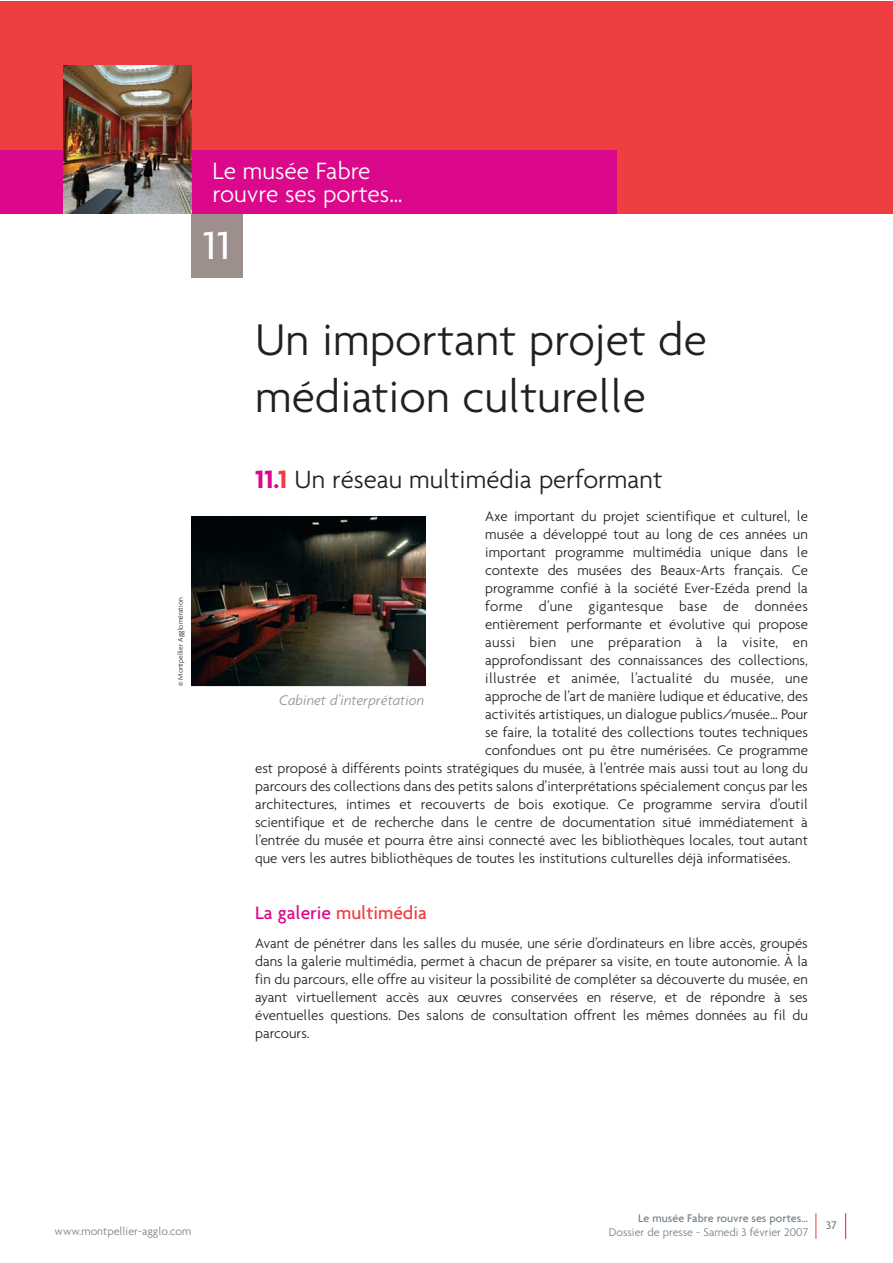
<style>
.page{position:relative;width:893px;height:1263px;background:#fff}
.page>*{position:absolute;margin:0;border:0;box-sizing:border-box;transform-origin:0 0}
.t1{font:300 48px/57.6px "Agenda";color:#231f20}
.t2{font:500 42px "Agenda";color:#fff}
.t3{font:300 27px "Agenda";color:#231f20}
.t4{font:300 25.5px/22.5px "Agenda";color:#fff}
.t5{font:500 19.5px "Agenda";color:#ef3e42}
.t6{font:300 15px/18px "Agenda";color:#231f20;text-align:justify}
.t7{font:300 15px "Agenda";letter-spacing:.02em;color:#231f20}
.t8{font:italic 300 15px "Agenda";color:#9d908c}
.t9{font:300 12px "Agenda";color:#758088}
.t10{font:500 12px "Agenda";color:#758088}
.t11{font:300 7.5px "Agenda";color:#231f20}
.s1{font-weight:700;color:#dc088c}
.s2{font-weight:700;color:#ef3e42}
.s3{color:#dc088c}
</style>
<div class="page">
<svg style="left:815px;top:1213px;width:1px;height:26px"></svg>
<svg style="left:845px;top:1213px;width:1px;height:26px"></svg>
<div style="left:0;top:1px;width:893px;height:213px;background:#ef3e42"></div>
<div style="left:191px;top:214px;width:51px;height:64px;background:#9d908c"></div>
<div style="left:0;top:150px;width:617px;height:64px;background:#dc088c"></div>
<img style="left:64px;top:65px;width:127px;height:149px">
<img style="left:191px;top:516px;width:234px;height:170px">
<h3 class="t4" style="left:213px;top:162px;width:191px">Le musée Fabre rouvre ses portes…</h3>
<h2 class="t2" style="left:203px;top:229px;width:29px">11</h2>
<p class="t11" style="left:177px;top:686px;width:90px;rotate:-90deg">© Montpellier Agglomération</p>
<h1 class="t1" style="left:255px;top:314px;width:453px">Un important projet de médiation culturelle</h1>
<h3 class="t3" style="left:255px;top:469px;width:409px"><span class="s1">11.</span><span class="s2">1</span> Un réseau multimédia performant</h3>
<p class="t6" style="left:485px;top:508px;width:324px">Axe important du projet scientifique et culturel, le</p>
<p class="t6" style="left:485px;top:526px;width:324px">musée a développé tout au long de ces années un</p>
<p class="t6" style="left:485px;top:544px;width:324px">important programme multimédia unique dans le</p>
<p class="t6" style="left:485px;top:562px;width:324px">contexte des musées des Beaux-Arts français. Ce</p>
<p class="t6" style="left:485px;top:580px;width:324px">programme confié à la société Ever-Ezéda prend la</p>
<p class="t7" style="left:485px;top:600px;width:324px">forme d’une gigantesque base de données</p>
<p class="t6" style="left:485px;top:616px;width:324px">entièrement performante et évolutive qui propose</p>
<p class="t7" style="left:485px;top:636px;width:324px">aussi bien une préparation à la visite, en</p>
<p class="t6" style="left:485px;top:652px;width:324px">approfondissant des connaissances des collections,</p>
<p class="t7" style="left:485px;top:672px;width:324px">illustrée et animée, l’actualité du musée, une</p>
<p class="t6" style="left:485px;top:688px;width:324px">approche de l’art de manière ludique et éducative, des</p>
<p class="t6" style="left:485px;top:706px;width:324px">activités artistiques, un dialogue publics/musée… Pour</p>
<p class="t6" style="left:485px;top:724px;width:324px">se faire, la totalité des collections toutes techniques</p>
<p class="t6" style="left:485px;top:742px;width:324px">confondues ont pu être numérisées. Ce programme</p>
<p class="t6" style="left:255px;top:760px;width:554px">est proposé à différents points stratégiques du musée, à l’entrée mais aussi tout au long du</p>
<p class="t6" style="left:255px;top:778px;width:554px">parcours des collections dans des petits salons d’interprétations spécialement conçus par les</p>
<p class="t6" style="left:255px;top:796px;width:554px">architectures, intimes et recouverts de bois exotique. Ce programme servira d’outil</p>
<p class="t6" style="left:255px;top:814px;width:554px">scientifique et de recherche dans le centre de documentation situé immédiatement à</p>
<p class="t6" style="left:255px;top:832px;width:554px">l’entrée du musée et pourra être ainsi connecté avec les bibliothèques locales, tout autant</p>
<p class="t6" style="left:255px;top:850px;width:537px">que vers les autres bibliothèques de toutes les institutions culturelles déjà informatisées.</p>
<h3 class="t5" style="left:255px;top:905px;width:173px"><span class="s3">La galerie</span> multimédia</h3>
<p class="t6" style="left:255px;top:935px;width:554px">Avant de pénétrer dans les salles du musée, une série d’ordinateurs en libre accès, groupés dans la galerie multimédia, permet à chacun de préparer sa visite, en toute autonomie. À la fin du parcours, elle offre au visiteur la possibilité de compléter sa découverte du musée, en ayant virtuellement accès aux œuvres conservées en réserve, et de répondre à ses éventuelles questions. Des salons de consultation offrent les mêmes données au fil du parcours.</p>
<p class="t8" style="left:279px;top:694px;width:147px">Cabinet d’interprétation</p>
<p class="t9" style="left:55px;top:1226px;width:138px">www.montpellier-agglo.com</p>
<p class="t10" style="left:638px;top:1213px;width:171px">Le musée Fabre rouvre ses portes…</p>
<p class="t9" style="left:609px;top:1227px;width:200px">Dossier de presse - Samedi 3 février 2007</p>
<p class="t10" style="left:826px;top:1220px;width:12px">37</p>
</div>
